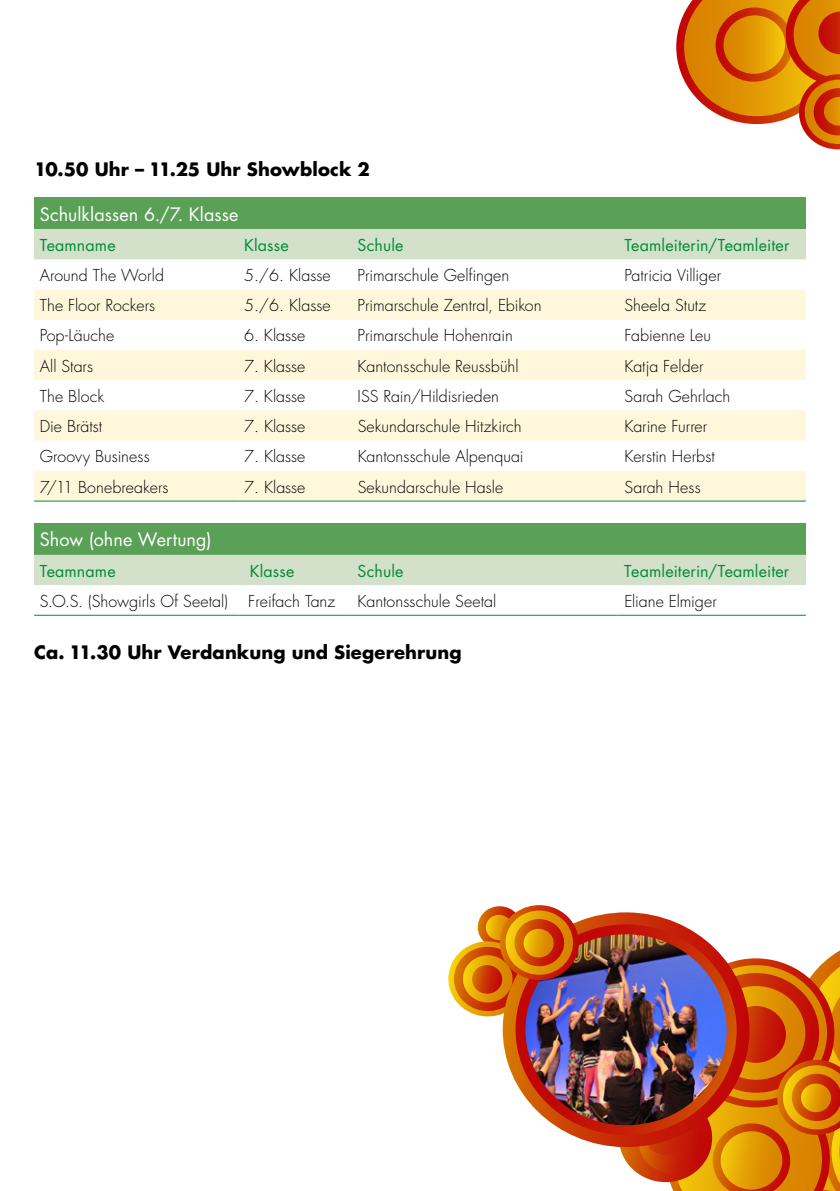
<style>
.page{position:relative;width:840px;height:1191px;background:#fff}
.page>*{position:absolute;margin:0;border:0;box-sizing:border-box;transform-origin:0 0}
.t1{font:700 18px "Futura Luzern";letter-spacing:.005em;color:#000}
.t2{font:18px "Futura Luzern";letter-spacing:.005em;color:#fff}
.t3{font:300 16px "Futura Luzern";color:#000}
.t4{font:16px "Futura Luzern";letter-spacing:.005em;color:#008d38}
</style>
<div class="page">
<svg style="left:676px;top:0;width:163px;height:150px"></svg>
<svg style="left:620px;top:951px;width:219px;height:240px;background:#d87116"></svg>
<svg style="left:502px;top:912px;width:248px;height:236px"></svg>
<img style="left:514px;top:924px;width:223px;height:212px">
<svg style="left:448px;top:905px;width:135px;height:116px"></svg>
<div style="left:34px;top:197px;width:771px;height:32px;background:#5aa057"></div>
<div style="left:34px;top:229px;width:771px;height:30px;background:#d3e0ca"></div>
<svg style="left:34px;top:289px;width:771px;height:212px;fill:#fef7dc"></svg>
<hr style="left:34px;top:501px;width:204px;height:1px;background:#008d38">
<hr style="left:238px;top:501px;width:113px;height:1px;background:#008d38">
<hr style="left:351px;top:501px;width:267px;height:1px;background:#008d38">
<hr style="left:618px;top:501px;width:187px;height:1px;background:#008d38">
<div style="left:34px;top:523px;width:771px;height:32px;background:#5aa057"></div>
<div style="left:34px;top:555px;width:771px;height:30px;background:#d3e0ca"></div>
<hr style="left:34px;top:615px;width:204px;height:1px;background:#008d38">
<hr style="left:238px;top:615px;width:113px;height:1px;background:#008d38">
<hr style="left:351px;top:615px;width:267px;height:1px;background:#008d38">
<hr style="left:618px;top:615px;width:187px;height:1px;background:#008d38">
<p class="t1" style="left:34px;top:157px;width:337px">10.50 Uhr – 11.25 Uhr Showblock 2</p>
<p class="t2" style="left:40px;top:202px;width:200px">Schulklassen 6./7. Klasse</p>
<p class="t4" style="left:40px;top:235px;width:77px">Teamname</p>
<p class="t4" style="left:244px;top:235px;width:46px">Klasse</p>
<p class="t4" style="left:357px;top:235px;width:47px">Schule</p>
<p class="t4" style="left:624px;top:235px;width:166px">Teamleiterin/Teamleiter</p>
<p class="t3" style="left:40px;top:265px;width:126px">Around The World</p>
<p class="t3" style="left:244px;top:265px;width:88px">5./6. Klasse</p>
<p class="t3" style="left:357px;top:265px;width:153px">Primarschule Gelfingen</p>
<p class="t3" style="left:624px;top:265px;width:98px">Patricia Villiger</p>
<p class="t3" style="left:40px;top:296px;width:117px">The Floor Rockers</p>
<p class="t3" style="left:244px;top:296px;width:88px">5./6. Klasse</p>
<p class="t3" style="left:357px;top:296px;width:185px">Primarschule Zentral, Ebikon</p>
<p class="t3" style="left:624px;top:296px;width:83px">Sheela Stutz</p>
<p class="t3" style="left:40px;top:326px;width:76px">Pop-Läuche</p>
<p class="t3" style="left:244px;top:326px;width:63px">6. Klasse</p>
<p class="t3" style="left:357px;top:326px;width:157px">Primarschule Hohenrain</p>
<p class="t3" style="left:624px;top:326px;width:88px">Fabienne Leu</p>
<p class="t3" style="left:40px;top:356px;width:55px">All Stars</p>
<p class="t3" style="left:244px;top:356px;width:63px">7. Klasse</p>
<p class="t3" style="left:357px;top:356px;width:162px">Kantonsschule Reussbühl</p>
<p class="t3" style="left:624px;top:356px;width:81px">Katja Felder</p>
<p class="t3" style="left:40px;top:386px;width:66px">The Block</p>
<p class="t3" style="left:244px;top:386px;width:63px">7. Klasse</p>
<p class="t3" style="left:357px;top:386px;width:143px">ISS Rain/Hildisrieden</p>
<p class="t3" style="left:624px;top:386px;width:107px">Sarah Gehrlach</p>
<p class="t3" style="left:40px;top:416px;width:64px">Die Brätst</p>
<p class="t3" style="left:244px;top:416px;width:63px">7. Klasse</p>
<p class="t3" style="left:357px;top:416px;width:165px">Sekundarschule Hitzkirch</p>
<p class="t3" style="left:624px;top:416px;width:84px">Karine Furrer</p>
<p class="t3" style="left:40px;top:447px;width:111px">Groovy Business</p>
<p class="t3" style="left:244px;top:447px;width:63px">7. Klasse</p>
<p class="t3" style="left:357px;top:447px;width:167px">Kantonsschule Alpenquai</p>
<p class="t3" style="left:624px;top:447px;width:92px">Kerstin Herbst</p>
<p class="t3" style="left:40px;top:477px;width:130px">7/11 Bonebreakers</p>
<p class="t3" style="left:244px;top:477px;width:63px">7. Klasse</p>
<p class="t3" style="left:357px;top:477px;width:147px">Sekundarschule Hasle</p>
<p class="t3" style="left:624px;top:477px;width:78px">Sarah Hess</p>
<p class="t2" style="left:40px;top:528px;width:173px">Show (ohne Wertung)</p>
<p class="t4" style="left:40px;top:560px;width:77px">Teamname</p>
<p class="t4" style="left:249px;top:560px;width:46px">Klasse</p>
<p class="t4" style="left:357px;top:560px;width:47px">Schule</p>
<p class="t4" style="left:624px;top:560px;width:166px">Teamleiterin/Teamleiter</p>
<p class="t3" style="left:40px;top:591px;width:189px">S.O.S. (Showgirls Of Seetal)</p>
<p class="t3" style="left:248px;top:591px;width:88px">Freifach Tanz</p>
<p class="t3" style="left:357px;top:591px;width:140px">Kantonsschule Seetal</p>
<p class="t3" style="left:624px;top:591px;width:94px">Eliane Elmiger</p>
<p class="t1" style="left:34px;top:640px;width:429px">Ca. 11.30 Uhr Verdankung und Siegerehrung</p>
</div>
